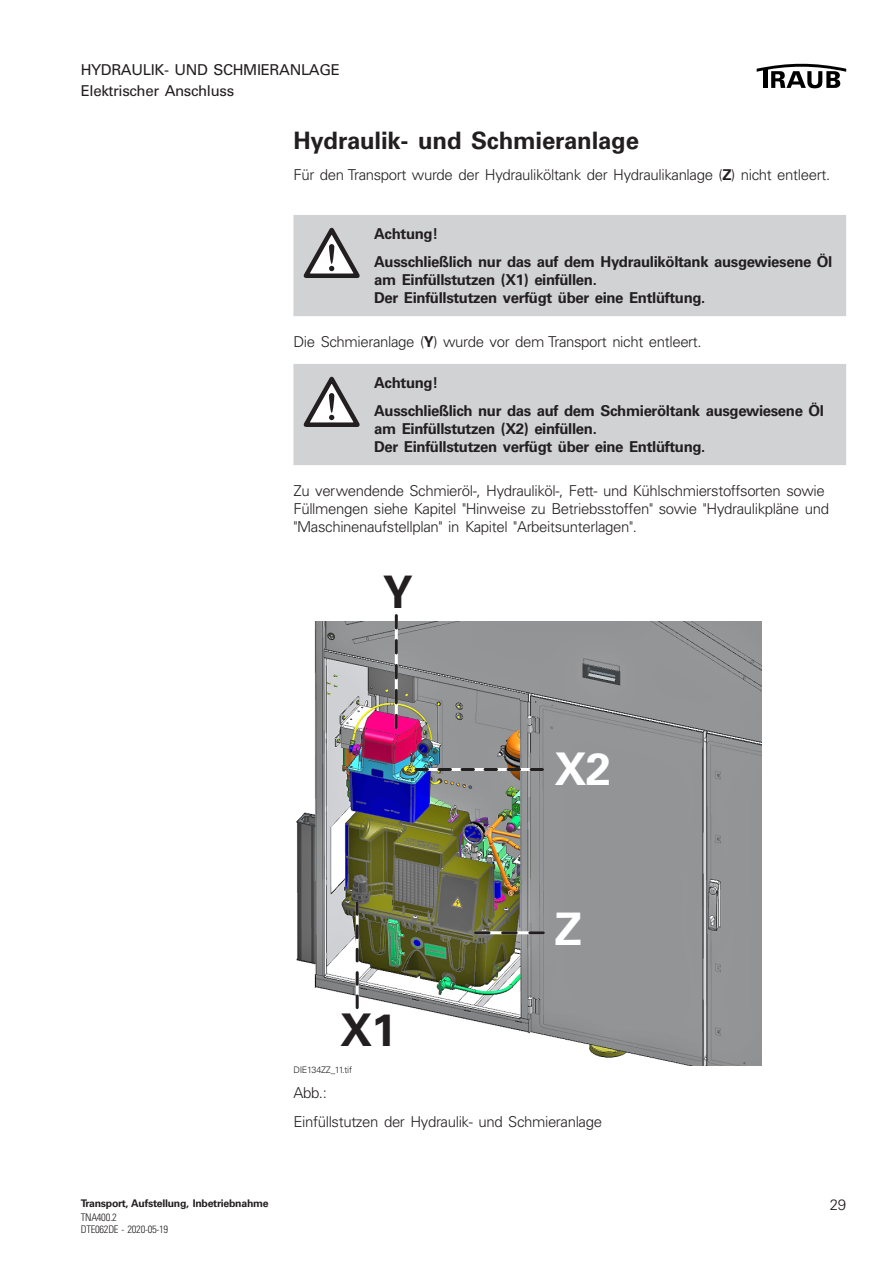
<style>
.page{position:relative;width:893px;height:1263px;background:#fff}
.page>*{position:absolute;margin:0;border:0;box-sizing:border-box;transform-origin:0 0}
.Titel_1{font:700 45px "INDEX Univers";color:#fff}
.Titel_1-2{font:700 45px "INDEX Univers";color:#231f20}
.Titel_1_Kopf{font:700 24px "INDEX Univers";letter-spacing:-.01em;color:#231f20}
.Text{font:300 15px/18px "INDEX Univers";letter-spacing:-.025em;color:#231f20}
.Text_fett{font:700 15px/18px "INDEX Univers";letter-spacing:-.025em;color:#231f20}
.t1{font:15px/21.3px "INDEX Univers";letter-spacing:-.025em;color:#231f20}
.t2{font:700 10.5px "INDEX Univers";letter-spacing:-.025em;color:#231f20}
.t3{font:300 condensed 10.5px "INDEX Univers";letter-spacing:-.025em;color:#231f20}
.Zeichn_-Nr__links{font:300 9px "INDEX Univers";letter-spacing:-.025em;color:#231f20}
.s1{font-weight:700}
</style>
<div class="page">
<svg style="left:757px;top:64px;width:89px;height:24px"></svg>
<img style="left:296px;top:622px;width:465px;height:443px">
<div style="left:293px;top:215px;width:553px;height:101px;background:#d1d2d4"></div>
<svg style="left:304px;top:228px;width:56px;height:50px"></svg>
<div style="left:329px;top:244px;width:5px;height:20px;background:#231f20;border-radius:3px"></div>
<div style="left:293px;top:364px;width:553px;height:101px;background:#d1d2d4"></div>
<svg style="left:304px;top:377px;width:56px;height:50px"></svg>
<div style="left:329px;top:393px;width:5px;height:20px;background:#231f20;border-radius:3px"></div>
<svg style="left:395px;top:615px;width:3px;height:113px"></svg>
<svg style="left:416px;top:768px;width:127px;height:3px"></svg>
<svg style="left:475px;top:931px;width:68px;height:3px"></svg>
<svg style="left:356px;top:902px;width:3px;height:106px"></svg>
<p class="t1" style="left:81px;top:59px;width:173px;text-indent:74px">K- UN D SCHMIERANLAGE<br>ELEKTRISCHER ANSCHLUSS</p>
<p class="t1" style="left:81px;top:59px;width:40px">HYDRAULI</p>
<p class="Titel_1_Kopf" style="left:293px;top:127px;width:347px">Hydraulik- und Schmieranlage</p>
<p class="Text" style="left:293px;top:166px;width:538px">Für den Transport wurde der Hydrauliköltank der Hydraulikanlage (<span class="s1">Z</span>) nicht entleert.</p>
<p class="Text_fett" style="left:374px;top:224px;width:66px">Achtung!</p>
<p class="Text_fett" style="left:374px;top:253px;width:460px">Ausschließlich nur das auf dem Hydrauliköltank ausgewiesene Öl am Einfüllstutzen (X1) einfüllen.</p>
<p class="Text_fett" style="left:374px;top:289px;width:333px">Der Einfüllstutzen verfügt über eine Entlüftung.</p>
<p class="Text" style="left:293px;top:333px;width:410px">Die Schmieranlage (<span class="s1">Y</span>) wurde vor dem Transport nicht entleert.</p>
<p class="Text_fett" style="left:374px;top:373px;width:66px">Achtung!</p>
<p class="Text_fett" style="left:374px;top:402px;width:451px">Ausschließlich nur das auf dem Schmieröltank ausgewiesene Öl am Einfüllstutzen (X2) einfüllen.</p>
<p class="Text_fett" style="left:374px;top:438px;width:333px">Der Einfüllstutzen verfügt über eine Entlüftung.</p>
<p class="Text" style="left:293px;top:482px;width:537px">Zu verwendende Schmieröl-, Hydrauliköl-, Fett- und Kühlschmierstoffsorten sowie<br>Füllmengen siehe Kapitel "Hinweise zu Betriebsstoffen" sowie "Hydraulikpläne und "Maschinenaufstellplan" in Kapitel "Arbeitsunterlagen".</p>
<p class="Titel_1-2" style="left:383px;top:565px;width:32px">Y</p>
<p class="Titel_1-2" style="left:340px;top:1003px;width:58px">X1</p>
<p class="Zeichn_-Nr__links" style="left:293px;top:1065px;width:60px">DIE134ZZ_11.tif</p>
<p class="Titel_1" style="left:554px;top:742px;width:58px">X2</p>
<p class="Titel_1" style="left:554px;top:903px;width:29px">Z</p>
<p class="Text" style="left:293px;top:1084px;width:35px">Abb.:</p>
<p class="Text" style="left:293px;top:1113px;width:310px">Einfüllstutzen der Hydraulik- und Schmieranlage</p>
<p class="t2" style="left:81px;top:1197px;width:189px">Transport, Aufstellung, Inbetriebnahme</p>
<p class="Text" style="left:830px;top:1196px;width:18px">29</p>
<p class="t3" style="left:81px;top:1223px;width:89px">DTE062DE - 2020-05-19</p>
<p class="t3" style="left:81px;top:1210px;width:38px">TNA400.2</p>
</div>
